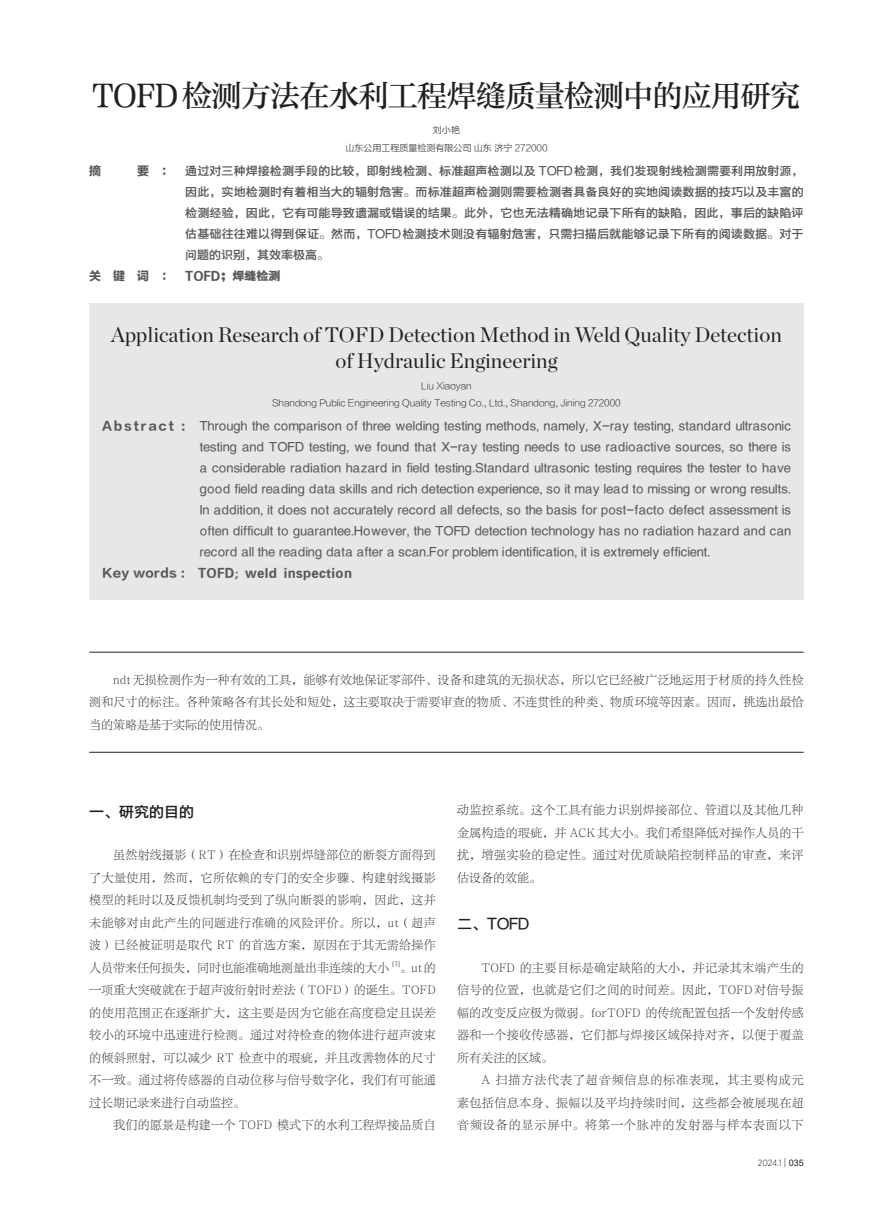
<style>
.page{position:relative;width:893px;height:1212px;background:#fff}
.page>*{position:absolute;margin:0;border:0;box-sizing:border-box;transform-origin:0 0}
.标题{font:30px "FZZHUNYSK GBK1 0";letter-spacing:-.02em;color:#231f20}
.英文标题{font:21px/25.2px "Chronicle Display";color:#231f20;text-align:center}
.一{font:15px "FZYDZHK GBK1 0";color:#231f20}
.正文{font:12px/22.5px "FZLTSK GBK1 0";letter-spacing:.025em;color:#231f20;text-align:justify}
.英文摘要{font:12px/21px "FZYDZHK GBK1 0";letter-spacing:.03em;color:#57585a;text-align:justify}
.摘要{font:12px/21px "FZYDZHK GBK1 0";letter-spacing:.015em;color:#57585a;text-align:justify}
.上下线{font:12px/22.5px "FZLTSK GBK1 0";letter-spacing:.01em;color:#231f20;text-align:justify}
.英文关键词{font:12px "FZYDCHK GBK1 0";letter-spacing:.03em;color:#57585a}
.关键词{font:12px "FZYDCHK GBK1 0";color:#57585a}
.摘要-2{font:12px "FZLTDHK GBK1 0";color:#57585a}
.英文单位{font:9px "FZLTXHK GBK1 0";color:#231f20}
.单位{font:9px "FZLTXHK GBK1 0";color:#231f20}
.t1{font:300 9px "Gotham Narrow";color:#231f20}
.英文作者{font:9px "FZLTXHK GBK1 0";color:#231f20}
.作者{font:9px "FZLTXHK GBK1 0";color:#231f20}
.正文-2{font:7.05px "FZLTSK GBK1 0";color:#231f20}
.s1{font-family:"FZLTDHK GBK1 0"}
.s2{font-family:"FZLTKHK GBK1 0";font-weight:400}
.s3{font-family:"Arial";font-weight:400}
</style>
<div class="page">
<div style="left:89px;top:303px;width:715px;height:297px;background:#e6e7e9"></div>
<hr style="left:89px;top:652px;width:715px;height:1px;background:#231f20">
<hr style="left:89px;top:752px;width:715px;height:1px;background:#231f20">
<p class="标题" style="left:93px;top:78px;width:709px">TOFD检测方法在水利工程焊缝质量检测中的应用研究</p>
<p class="作者" style="left:433px;top:124px;width:28px">刘小艳</p>
<p class="单位" style="left:345px;top:142px;width:204px">山东公用工程质量检测有限公司 山东 济宁 272000</p>
<p class="摘要-2" style="left:89px;top:165px;width:14px">摘</p>
<p class="摘要" style="left:185px;top:161px;width:620px;text-indent:-48px"><span class="s1">要 ：</span> 通过对三种焊接检测手段的比较，即射线检测、标准超声检测以及 TOFD检测，我们发现射线检测需要利用放射源，因此，实地检测时有着相当大的辐射危害。而标准超声检测则需要检测者具备良好的实地阅读数据的技巧以及丰富的检测经验，因此，它有可能导致遗漏或错误的结果。此外，它也无法精确地记录下所有的缺陷，因此，事后的缺陷评估基础往往难以得到保证。然而，TOFD检测技术则没有辐射危害，只需扫描后就能够记录下所有的阅读数据。对于问题的识别，其效率极高。</p>
<p class="关键词" style="left:89px;top:270px;width:193px"><span class="s1">关 键 词 ：</span> TOFD；焊缝检测</p>
<p class="英文标题" style="left:111px;top:321px;width:672px">Application Research of TOFD Detection Method in Weld Quality Detection of Hydraulic Engineering</p>
<p class="英文作者" style="left:421px;top:381px;width:52px">Liu Xiaoyan</p>
<p class="英文单位" style="left:272px;top:398px;width:350px">Shandong Public Engineering Quality Testing Co., Ltd., Shandong, Jining 272000</p>
<p class="英文摘要" style="left:200px;top:416px;width:593px;text-indent:-98px"><span class="s1">Abstract :</span> Through the comparison of three welding testing methods, namely, X-ray testing, standard ultrasonic testing and TOFD testing, we found that X-ray testing needs to use radioactive sources, so there is a considerable radiation hazard in field testing.Standard ultrasonic testing requires the tester to have good field reading data skills and rich detection experience, so it may lead to missing or wrong results.<br>In addition, it does not accurately record all defects, so the basis for post-facto defect assessment is often difficult to guarantee.However, the TOFD detection technology has no radiation hazard and can record all the reading data after a scan.For problem identification, it is extremely efficient.</p>
<p class="英文关键词" style="left:102px;top:566px;width:251px"><span class="s1">Key words :</span> TOFD; weld inspection</p>
<p class="上下线" style="left:89px;top:669px;width:716px;text-indent:24px">ndt无损检测作为一种有效的工具，能够有效地保证零部件、设备和建筑的无损状态，所以它已经被广泛地运用于材质的持久性检测和尺寸的标注。各种策略各有其长处和短处，这主要取决于需要审查的物质、不连贯性的种类、物质环境等因素。因而，挑选出最恰当的策略是基于实际的使用情况。</p>
<p class="一" style="left:89px;top:803px;width:107px">一、研究的目的</p>
<p class="正文" style="left:89px;top:844px;width:348px;text-indent:24px">虽然射线摄影（RT）在检查和识别焊缝部位的断裂方面得到了大量使用，然而，它所依赖的专门的安全步骤、构建射线摄影模型的耗时以及反馈机制均受到了纵向断裂的影响，因此，这并未能够对由此产生的问题进行准确的风险评价。所以，ut（超声波）已经被证明是取代 RT 的首选方案，原因在于其无需给操作人员带来任何损失，同时也能准确地测量出非连续的大小</p>
<p class="正文-2" style="left:392px;top:960px;width:9px">[1]</p>
<p class="正文" style="left:89px;top:957px;width:348px;text-indent:311px">。ut的一项重大突破就在于超声波衍射时差法（TOFD）的诞生。TOFD的使用范围正在逐渐扩大，这主要是因为它能在高度稳定且误差较小的环境中迅速进行检测。通过对待检查的物体进行超声波束的倾斜照射，可以减少 RT 检查中的瑕疵，并且改善物体的尺寸不一致。通过将传感器的自动位移与信号数字化，我们有可能通过长期记录来进行自动监控。</p>
<p class="正文" style="left:113px;top:1114px;width:324px">我们的愿景是构建一个 TOFD 模式下的水利工程焊接品质自</p>
<p class="正文" style="left:457px;top:799px;width:348px">动监控系统。这个工具有能力识别焊接部位、管道以及其他几种金属构造的瑕疵，并 ACK其大小。我们希望降低对操作人员的干扰，增强实验的稳定性。通过对优质缺陷控制样品的审查，来评估设备的效能。</p>
<p class="一" style="left:457px;top:916px;width:74px">二、TOFD</p>
<p class="正文" style="left:457px;top:957px;width:348px;text-indent:24px">TOFD 的主要目标是确定缺陷的大小，并记录其末端产生的信号的位置，也就是它们之间的时间差。因此，TOFD对信号振幅的改变反应极为微弱。forTOFD 的传统配置包括一个发射传感器和一个接收传感器，它们都与焊接区域保持对齐，以便于覆盖所有关注的区域。</p>
<p class="正文" style="left:457px;top:1069px;width:348px;text-indent:24px">A 扫描方法代表了超音频信息的标准表现，其主要构成元素包括信息本身、振幅以及平均持续时间，这些都会被展现在超音频设备的显示屏中。将第一个脉冲的发射器与样本表面以下</p>
<p class="t1" style="left:758px;top:1157px;width:47px">2024.1 <span class="s2">|</span> <span class="s3">035</span></p>
</div>
